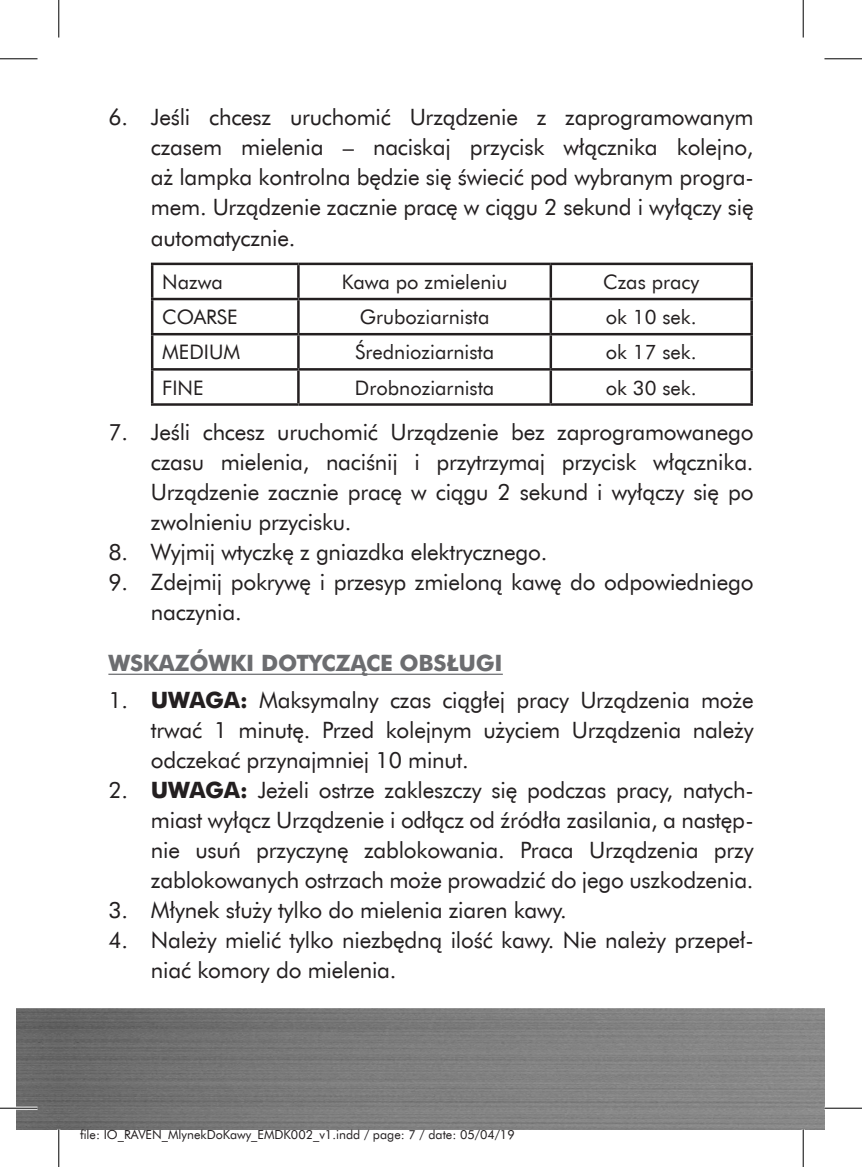
<style>
.page{position:relative;width:862px;height:1167px;background:#fff}
.page>*{position:absolute;margin:0;border:0;box-sizing:border-box;transform-origin:0 0}
.t1{font:22.5px/30px "Futura EU";letter-spacing:-.01em;color:#231f20;text-align:justify}
.t2{font:700 22.5px "Futura EU";letter-spacing:-.01em;color:#6c6d70}
.t3{font:20px "Futura EU";color:#231f20}
.t4{font:12.5px "Futura EU";color:#231f20}
.s1{font-weight:700}
</style>
<div class="page">
<img style="left:16px;top:1008px;width:808px;height:121px">
<hr style="left:108px;top:673px;width:395px;height:2px;background:#6c6d70">
<hr style="left:151px;top:262px;width:147px;height:3px;background:#231f20">
<hr style="left:151px;top:265px;width:2px;height:33px;background:#231f20">
<hr style="left:298px;top:262px;width:253px;height:3px;background:#231f20">
<hr style="left:297px;top:265px;width:3px;height:33px;background:#231f20">
<hr style="left:551px;top:262px;width:202px;height:3px;background:#231f20">
<hr style="left:549px;top:265px;width:3px;height:33px;background:#231f20">
<hr style="left:750px;top:265px;width:3px;height:33px;background:#231f20">
<hr style="left:151px;top:298px;width:147px;height:2px;background:#231f20">
<hr style="left:151px;top:300px;width:2px;height:33px;background:#231f20">
<hr style="left:298px;top:298px;width:253px;height:2px;background:#231f20">
<hr style="left:297px;top:300px;width:3px;height:33px;background:#231f20">
<hr style="left:551px;top:298px;width:202px;height:2px;background:#231f20">
<hr style="left:549px;top:300px;width:3px;height:33px;background:#231f20">
<hr style="left:750px;top:300px;width:3px;height:33px;background:#231f20">
<hr style="left:151px;top:333px;width:147px;height:2px;background:#231f20">
<hr style="left:151px;top:335px;width:2px;height:33px;background:#231f20">
<hr style="left:298px;top:333px;width:253px;height:2px;background:#231f20">
<hr style="left:297px;top:335px;width:3px;height:33px;background:#231f20">
<hr style="left:551px;top:333px;width:202px;height:2px;background:#231f20">
<hr style="left:549px;top:335px;width:3px;height:33px;background:#231f20">
<hr style="left:750px;top:335px;width:3px;height:33px;background:#231f20">
<hr style="left:151px;top:368px;width:147px;height:2px;background:#231f20">
<hr style="left:151px;top:370px;width:2px;height:33px;background:#231f20">
<hr style="left:298px;top:368px;width:253px;height:2px;background:#231f20">
<hr style="left:297px;top:370px;width:3px;height:33px;background:#231f20">
<hr style="left:551px;top:368px;width:202px;height:2px;background:#231f20">
<hr style="left:549px;top:370px;width:3px;height:33px;background:#231f20">
<hr style="left:750px;top:370px;width:3px;height:33px;background:#231f20">
<hr style="left:151px;top:403px;width:147px;height:3px;background:#231f20">
<hr style="left:298px;top:403px;width:253px;height:3px;background:#231f20">
<hr style="left:551px;top:403px;width:202px;height:3px;background:#231f20">
<hr style="left:0;top:1106px;width:38px;height:3px;background:#fff">
<hr style="left:0;top:58px;width:38px;height:1px;background:#000">
<hr style="left:824px;top:58px;width:38px;height:1px;background:#000">
<hr style="left:0;top:1107px;width:38px;height:1px;background:#000">
<hr style="left:824px;top:1107px;width:38px;height:1px;background:#000">
<hr style="left:58px;top:0;width:1px;height:37px;background:#000">
<hr style="left:58px;top:1129px;width:1px;height:37px;background:#000">
<hr style="left:802px;top:0;width:1px;height:37px;background:#000">
<hr style="left:802px;top:1129px;width:1px;height:37px;background:#000">
<p class="t1" style="left:151px;top:103px;width:604px;text-indent:-43px">6. Jeśli chcesz uruchomić Urządzenie z zaprogramowanym czasem mielenia – naciskaj przycisk włącznika kolejno, aż lampka kontrolna będzie się świecić pod wybranym progra&shy;mem. Urządzenie zacznie pracę w ciągu 2 sekund i wyłączy się automatycznie.</p>
<p class="t3" style="left:162px;top:270px;width:62px">Nazwa</p>
<p class="t3" style="left:342px;top:270px;width:167px">Kawa po zmieleniu</p>
<p class="t3" style="left:603px;top:270px;width:98px">Czas pracy</p>
<p class="t3" style="left:162px;top:305px;width:77px">COARSE</p>
<p class="t3" style="left:360px;top:305px;width:131px">Gruboziarnista</p>
<p class="t3" style="left:606px;top:305px;width:92px">ok 10 sek.</p>
<p class="t3" style="left:162px;top:340px;width:80px">MEDIUM</p>
<p class="t3" style="left:355px;top:340px;width:140px">Średnioziarnista</p>
<p class="t3" style="left:606px;top:340px;width:92px">ok 17 sek.</p>
<p class="t3" style="left:162px;top:375px;width:43px">FINE</p>
<p class="t3" style="left:355px;top:375px;width:141px">Drobnoziarnista</p>
<p class="t3" style="left:606px;top:375px;width:92px">ok 30 sek.</p>
<p class="t1" style="left:151px;top:417px;width:604px;text-indent:-43px">7. Jeśli chcesz uruchomić Urządzenie bez zaprogramowanego czasu mielenia, naciśnij i przytrzymaj przycisk włącznika.<br>Urządzenie zacznie pracę w ciągu 2 sekund i wyłączy się po zwolnieniu przycisku.</p>
<p class="t1" style="left:108px;top:537px;width:440px">8. Wyjmij wtyczkę z gniazdka elektrycznego.</p>
<p class="t1" style="left:151px;top:567px;width:604px;text-indent:-43px">9. Zdejmij pokrywę i przesyp zmieloną kawę do odpowiedniego naczynia.</p>
<p class="t2" style="left:108px;top:649px;width:396px">WSKAZÓWKI DOTYCZĄCE OBSŁUGI</p>
<p class="t1" style="left:151px;top:686px;width:604px;text-indent:-43px">1. <span class="s1">UWAGA:</span> Maksymalny czas ciągłej pracy Urządzenia może trwać 1 minutę. Przed kolejnym użyciem Urządzenia należy odczekać przynajmniej 10 minut.</p>
<p class="t1" style="left:151px;top:776px;width:604px;text-indent:-43px">2. <span class="s1">UWAGA:</span> Jeżeli ostrze zakleszczy się podczas pracy, natych&shy;miast wyłącz Urządzenie i odłącz od źródła zasilania, a następ&shy;nie usuń przyczynę zablokowania. Praca Urządzenia przy zablokowanych ostrzach może prowadzić do jego uszkodzenia.</p>
<p class="t1" style="left:108px;top:896px;width:460px">3. Młynek służy tylko do mielenia ziaren kawy.</p>
<p class="t1" style="left:151px;top:926px;width:604px;text-indent:-43px">4. Należy mielić tylko niezbędną ilość kawy. Nie należy przepeł&shy;niać komory do mielenia.</p>
<p class="t4" style="left:80px;top:1126px;width:436px">file: IO_RAVEN_MlynekDoKawy_EMDK002_v1.indd / page: 7 / date: 05/04/19</p>
</div>
